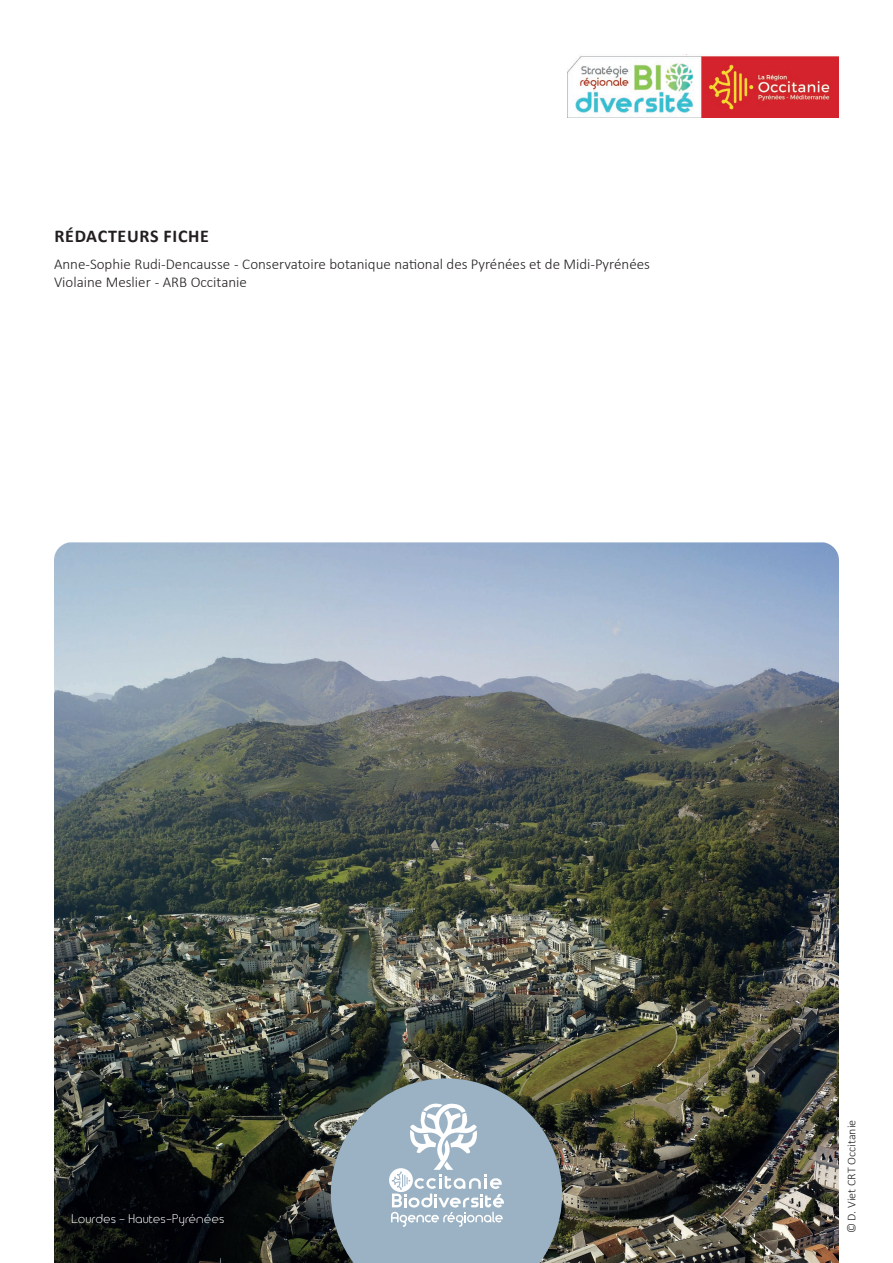
<style>
.page{position:relative;width:893px;height:1263px;background:#fff}
.page>*{position:absolute;margin:0;border:0;box-sizing:border-box;transform-origin:0 0}
.t1{font:700 18px "Calibri";letter-spacing:.04em;color:#231f20}
.t2{font:300 15px/18px "Calibri";color:#231f20}
.t3{font:12px "Time Burner";letter-spacing:.03em;color:#fff}
.t4{font:300 12px "Calibri";color:#231f20}
</style>
<div class="page">
<img style="left:54px;top:542px;width:785px;height:721px">
<svg style="left:331px;top:1078px;width:231px;height:185px;background:#94a7b2"></svg>
<img style="left:567px;top:54px;width:272px;height:64px">
<p class="t1" style="left:54px;top:224px;width:156px">RÉDACTEURS FICHE</p>
<p class="t2" style="left:54px;top:255px;width:597px">Anne-Sophie Rudi-Dencausse - Conservatoire botanique national des Pyrénées et de Midi-Pyrénées<br>Violaine Meslier - ARB Occitanie</p>
<p class="t3" style="left:72px;top:1209px;width:154px">Lourdes - Hautes-Pyrénées</p>
<p class="t4" style="left:844px;top:1233px;width:115px;rotate:-90deg">© D. Viet CRT Occitanie</p>
</div>
